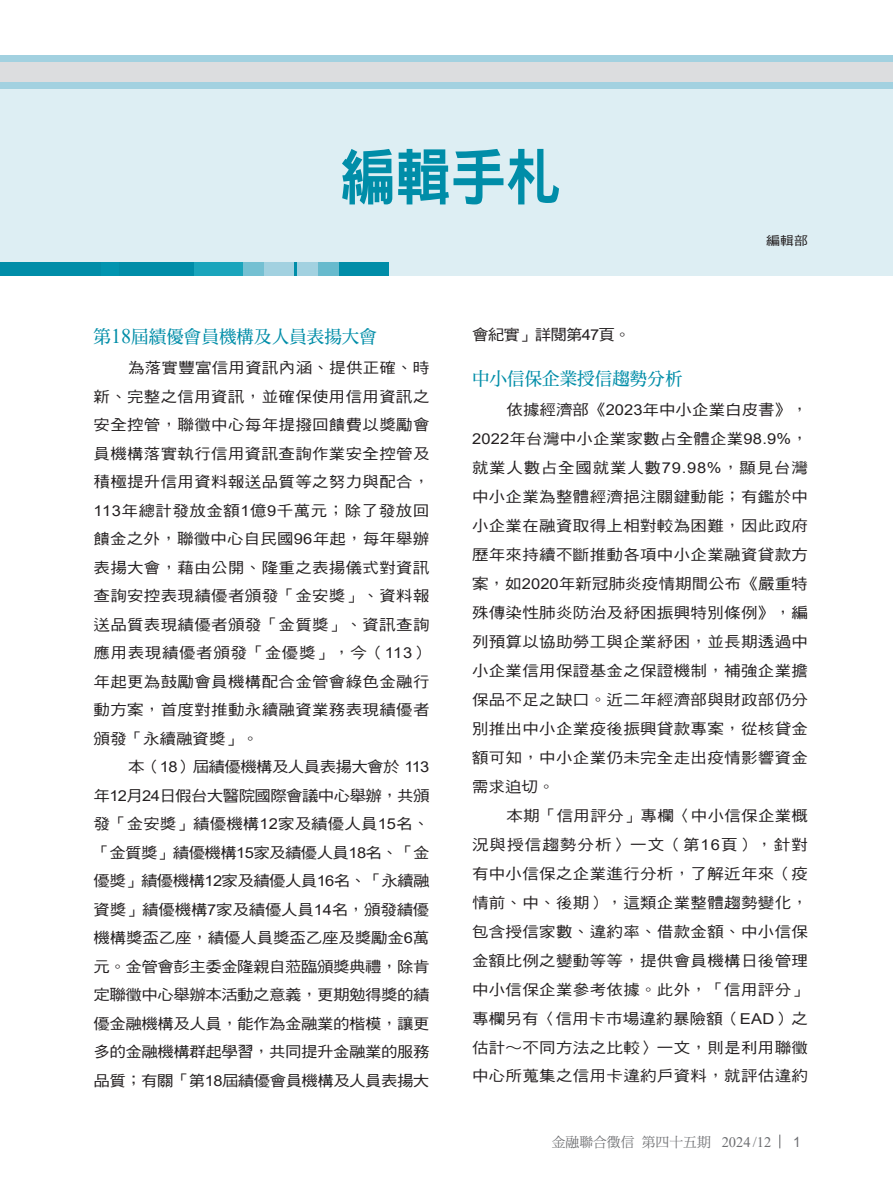
<style>
.page{position:relative;width:893px;height:1191px;background:#fff}
.page>*{position:absolute;margin:0;border:0;box-sizing:border-box;transform-origin:0 0}
._01_專題題目_01{font:61.5px "DF Hei Std W9";color:#008da8;scale:.9 1}
._04_中標題_一_--黑{font:18px "DF Ming Std W7";color:#008da8}
._07_內文{font:15px/28.5px "DF Hei Std W5";letter-spacing:.02em;color:#231f20;text-align:justify;scale:1.1 1}
.t1{font:14.25px "Arial";color:#6c6d70;scale:.95 1}
.t2{font:13.8px "DF Ming Std W5";color:#6c6d70}
._02_作者OK{font:12.3px "DF Hei Std W5";color:#231f20;scale:1.13 1}
.s1{font-family:"Times New Roman";font-size:20.7px}
.s2{font-family:"Arial"}
.s3{font-family:"Times New Roman";font-size:14.55px}
</style>
<div class="page">
<div style="left:0;top:55px;width:893px;height:34px;background:#a2d1e0"></div>
<div style="left:0;top:62px;width:893px;height:20px;background:#dcdddf"></div>
<svg style="left:779px;top:1134px;width:1px;height:14px"></svg>
<div style="left:0;top:89px;width:893px;height:187px;background:#ddeef3"></div>
<div style="left:0;top:262px;width:388px;height:14px;background:#008da8"></div>
<div style="left:102px;top:262px;width:17px;height:14px;background:#0094af"></div>
<div style="left:194px;top:262px;width:49px;height:14px;background:#1aa5bc"></div>
<div style="left:243px;top:262px;width:21px;height:14px;background:#74c0d2"></div>
<div style="left:264px;top:262px;width:29px;height:14px;background:#a2d1e0"></div>
<div style="left:298px;top:262px;width:20px;height:14px;background:#a2d1e0"></div>
<div style="left:318px;top:262px;width:21px;height:14px;background:#67bacd"></div>
<p class="_01_專題題目_01" style="left:340px;top:143px;width:248px">編輯手札</p>
<p class="_02_作者OK" style="left:766px;top:233px;width:38px">編輯部</p>
<p class="_04_中標題_一_--黑" style="left:94px;top:327px;width:285px">第<span class="s1">18</span>屆績優會員機構及人員表揚大會</p>
<p class="_07_內文" style="left:94px;top:353px;width:307px;text-indent:34px">為落實豐富信用資訊內涵、提供正確、時新、完整之信用資訊，並確保使用信用資訊之安全控管，聯徵中心每年提撥回饋費以獎勵會員機構落實執行信用資訊查詢作業安全控管及積極提升信用資料報送品質等之努力與配合，<span class="s2">113</span>年總計發放金額<span class="s2">1</span>億<span class="s2">9</span>千萬元；除了發放回饋金之外，聯徵中心自民國<span class="s2">96</span>年起，每年舉辦表揚大會，藉由公開、隆重之表揚儀式對資訊查詢安控表現績優者頒發「金安獎」、資料報送品質表現績優者頒發「金質獎」、資訊查詢應用表現績優者頒發「金優獎」，今（<span class="s2">113</span>）年起更為鼓勵會員機構配合金管會綠色金融行動方案，首度對推動永續融資業務表現績優者頒發「永續融資獎」。</p>
<p class="_07_內文" style="left:94px;top:752px;width:307px;text-indent:34px">本（<span class="s2">18</span>）屆績優機構及人員表揚大會於 <span class="s2">113</span>年<span class="s2">12</span>月<span class="s2">24</span>日假台大醫院國際會議中心舉辦，共頒發「金安獎」績優機構<span class="s2">12</span>家及績優人員<span class="s2">15</span>名、「金質獎」績優機構<span class="s2">15</span>家及績優人員<span class="s2">18</span>名、「金優獎」績優機構<span class="s2">12</span>家及績優人員<span class="s2">16</span>名、「永續融資獎」績優機構<span class="s2">7</span>家及績優人員<span class="s2">14</span>名，頒發績優機構獎盃乙座，績優人員獎盃乙座及獎勵金<span class="s2">6</span>萬元。金管會彭主委金隆親自蒞臨頒獎典禮，除肯定聯徵中心舉辦本活動之意義，更期勉得獎的績優金融機構及人員，能作為金融業的楷模，讓更多的金融機構群起學習，共同提升金融業的服務品質；有關「第<span class="s2">18</span>屆績優會員機構及人員表揚大</p>
<p class="_07_內文" style="left:472px;top:320px;width:146px">會紀實」詳閱第<span class="s2">47</span>頁。</p>
<p class="_04_中標題_一_--黑" style="left:472px;top:368px;width:212px">中小信保企業授信趨勢分析</p>
<p class="_07_內文" style="left:472px;top:395px;width:307px;line-height:29px;text-indent:34px">依據經濟部《<span class="s2">2023</span>年中小企業白皮書》，<span class="s2">2022</span>年台灣中小企業家數占全體企業<span class="s2">98.9%</span>，就業人數占全國就業人數<span class="s2">79.98%</span>，顯見台灣中小企業為整體經濟挹注關鍵動能；有鑑於中小企業在融資取得上相對較為困難，因此政府歷年來持續不斷推動各項中小企業融資貸款方案，如<span class="s2">2020</span>年新冠肺炎疫情期間公布《嚴重特殊傳染性肺炎防治及紓困振興特別條例》，編列預算以協助勞工與企業紓困，並長期透過中小企業信用保證基金之保證機制，補強企業擔保品不足之缺口。近二年經濟部與財政部仍分別推出中小企業疫後振興貸款專案，從核貸金額可知，中小企業仍未完全走出疫情影響資金需求迫切。</p>
<p class="_07_內文" style="left:472px;top:800px;width:307px;line-height:29px;text-indent:34px">本期「信用評分」專欄〈中小信保企業概況與授信趨勢分析〉一文（第<span class="s2">16</span>頁），針對有中小信保之企業進行分析，了解近年來（疫情前、中、後期），這類企業整體趨勢變化，包含授信家數、違約率、借款金額、中小信保金額比例之變動等等，提供會員機構日後管理中小信保企業參考依據。此外，「信用評分」專欄另有〈信用卡市場違約暴險額（<span class="s2">EAD</span>）之估計∼不同方法之比較〉一文，則是利用聯徵中心所蒐集之信用卡違約戶資料，就評估違約</p>
<p class="t2" style="left:552px;top:1134px;width:221px">金融聯合徵信 第四十五期 <span class="s3">2024 /12</span></p>
<p class="t1" style="left:793px;top:1131px;width:9px">1</p>
</div>
